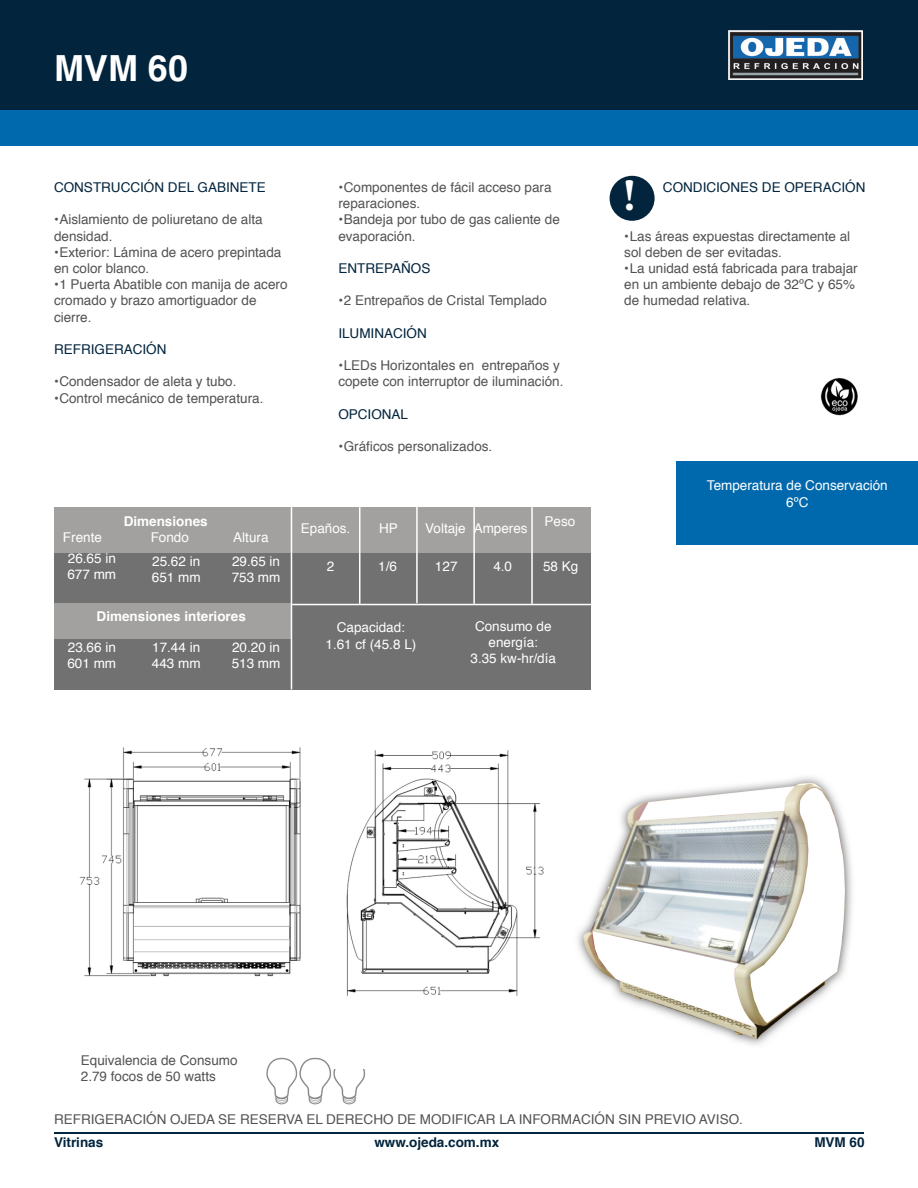
<style>
.page{position:relative;width:918px;height:1188px;background:#fff}
.page>*{position:absolute;margin:0;border:0;box-sizing:border-box;transform-origin:0 0}
.t1{font:700 45px "Minion Pro";color:#fff}
.t2{font:700 36px "Helvetica";color:#fff}
.t3{font:13.5px/16.2px "Helvetica";color:#535252}
.t4{font:13.5px/16.2px "Helvetica";color:#535353}
.t5{font:13.5px/16.2px "Helvetica";color:#fff;text-align:center}
.t6{font:13.5px "Helvetica";color:#02243d}
.t7{font:700 13.5px "Helvetica";color:#fff}
.t8{font:700 13.5px "Helvetica";color:#02243d}
</style>
<div class="page">
<div style="left:0;top:97px;width:918px;height:49px;background:#0068ad"></div>
<div style="left:0;top:0;width:918px;height:110px;background:#02243d"></div>
<hr style="left:54px;top:1132px;width:810px;height:2px;background:#02243d">
<div style="left:610px;top:176px;width:45px;height:45px;background:#02243d;border-radius:50%"></div>
<div style="left:54px;top:507px;width:537px;height:46px;background:#a2a1a0"></div>
<div style="left:54px;top:553px;width:537px;height:137px;background:#717171"></div>
<div style="left:54px;top:603px;width:237px;height:36px;background:#a2a1a0"></div>
<hr style="left:291px;top:507px;width:1px;height:183px;background:#fff">
<hr style="left:292px;top:604px;width:300px;height:1px;background:#fff">
<hr style="left:359px;top:507px;width:1px;height:97px;background:#fff">
<hr style="left:416px;top:506px;width:2px;height:97px;background:#fff">
<hr style="left:473px;top:507px;width:2px;height:97px;background:#fff">
<hr style="left:531px;top:507px;width:2px;height:97px;background:#fff">
<img style="left:79px;top:747px;width:465px;height:249px">
<img style="left:577px;top:777px;width:275px;height:268px">
<img style="left:266px;top:1057px;width:65px;height:48px">
<img style="left:333px;top:1069px;width:32px;height:36px">
<img style="left:729px;top:31px;width:134px;height:49px">
<div style="left:677px;top:461px;width:241px;height:83px;background:#0069ad"></div>
<img style="left:820px;top:377px;width:38px;height:39px">
<p class="t2" style="left:54px;top:39px;width:136px">MVM 60</p>
<p class="t6" style="left:54px;top:177px;width:213px">CONSTRUCCIÓN DEL GABINETE</p>
<p class="t3" style="left:54px;top:212px;width:210px">• Aislamiento de poliuretano de alta densidad.</p>
<p class="t3" style="left:54px;top:244px;width:229px">• Exterior: Lámina de acero prepintada en color blanco.</p>
<p class="t3" style="left:54px;top:277px;width:235px">• 1 Puerta Abatible con manija de acero cromado y brazo amortiguador de cierre.</p>
<p class="t6" style="left:54px;top:339px;width:114px">REFRIGERACIÓN</p>
<p class="t4" style="left:54px;top:374px;width:184px">• Condensador de aleta y tubo.</p>
<p class="t4" style="left:54px;top:390px;width:211px">• Control mecánico de temperatura.</p>
<p class="t3" style="left:338px;top:179px;width:215px">• Componentes de fácil acceso para reparaciones.</p>
<p class="t3" style="left:338px;top:212px;width:223px">• Bandeja por tubo de gas caliente de evaporación.</p>
<p class="t6" style="left:338px;top:258px;width:94px">ENTREPAÑOS</p>
<p class="t4" style="left:338px;top:293px;width:210px">• 2 Entrepaños de Cristal Templado</p>
<p class="t6" style="left:338px;top:323px;width:90px">ILUMINACIÓN</p>
<p class="t4" style="left:338px;top:358px;width:227px">• LEDs Horizontales en entrepaños y copete con interruptor de iluminación.</p>
<p class="t6" style="left:338px;top:404px;width:71px">OPCIONAL</p>
<p class="t4" style="left:338px;top:439px;width:155px">• Gráficos personalizados.</p>
<p class="t7" style="left:124px;top:510px;width:86px">Dimensiones</p>
<p class="t5" style="left:63px;top:529px;width:41px">Frente</p>
<p class="t5" style="left:151px;top:529px;width:40px">Fondo</p>
<p class="t5" style="left:233px;top:529px;width:37px">Altura</p>
<p class="t5" style="left:68px;top:550px;width:50px">26.65 in</p>
<p class="t5" style="left:67px;top:567px;width:50px">677 mm</p>
<p class="t5" style="left:152px;top:553px;width:50px">25.62 in</p>
<p class="t5" style="left:152px;top:569px;width:50px">651 mm</p>
<p class="t5" style="left:232px;top:553px;width:50px">29.65 in</p>
<p class="t5" style="left:232px;top:569px;width:50px">753 mm</p>
<p class="t7" style="left:97px;top:606px;width:151px">Dimensiones interiores</p>
<p class="t5" style="left:68px;top:640px;width:50px">23.66 in</p>
<p class="t5" style="left:67px;top:656px;width:50px">601 mm</p>
<p class="t5" style="left:152px;top:640px;width:50px">17.44 in</p>
<p class="t5" style="left:152px;top:656px;width:50px">443 mm</p>
<p class="t5" style="left:232px;top:640px;width:50px">20.20 in</p>
<p class="t5" style="left:232px;top:656px;width:50px">513 mm</p>
<p class="t5" style="left:301px;top:521px;width:51px">Epaños.</p>
<p class="t5" style="left:379px;top:520px;width:20px">HP</p>
<p class="t5" style="left:425px;top:520px;width:42px">Voltaje</p>
<p class="t5" style="left:474px;top:520px;width:56px">Amperes</p>
<p class="t5" style="left:545px;top:513px;width:32px">Peso</p>
<p class="t5" style="left:327px;top:559px;width:9px">2</p>
<p class="t5" style="left:378px;top:559px;width:20px">1/6</p>
<p class="t5" style="left:435px;top:559px;width:24px">127</p>
<p class="t5" style="left:493px;top:558px;width:20px">4.0</p>
<p class="t5" style="left:543px;top:558px;width:37px">58 Kg</p>
<p class="t5" style="left:337px;top:620px;width:70px">Capacidad:</p>
<p class="t5" style="left:326px;top:636px;width:92px">1.61 cf (45.8 L)</p>
<p class="t5" style="left:475px;top:619px;width:78px">Consumo de energía:</p>
<p class="t5" style="left:471px;top:651px;width:87px">3.35 kw-hr/día</p>
<p class="t6" style="left:663px;top:177px;width:204px">CONDICIONES DE OPERACIÓN</p>
<p class="t3" style="left:624px;top:228px;width:228px">• Las áreas expuestas directamente al sol deben de ser evitadas.</p>
<p class="t3" style="left:624px;top:260px;width:235px">• La unidad está fabricada para trabajar en un ambiente debajo de 32ºC y 65% de humedad relativa.</p>
<p class="t1" style="left:623px;top:164px;width:14px">!</p>
<p class="t5" style="left:707px;top:478px;width:182px">Temperatura de Conservación</p>
<p class="t5" style="left:786px;top:494px;width:24px">6ºC</p>
<p class="t4" style="left:81px;top:1053px;width:158px">Equivalencia de Consumo</p>
<p class="t4" style="left:81px;top:1069px;width:137px">2.79 focos de 50 watts</p>
<p class="t4" style="left:54px;top:1112px;width:690px">REFRIGERACIÓN OJEDA SE RESERVA EL DERECHO DE MODIFICAR LA INFORMACIÓN SIN PREVIO AVISO.</p>
<p class="t8" style="left:54px;top:1131px;width:51px">Vitrinas</p>
<p class="t8" style="left:374px;top:1131px;width:126px">www.ojeda.com.mx</p>
<p class="t8" style="left:814px;top:1131px;width:52px">MVM 60</p>
</div>
